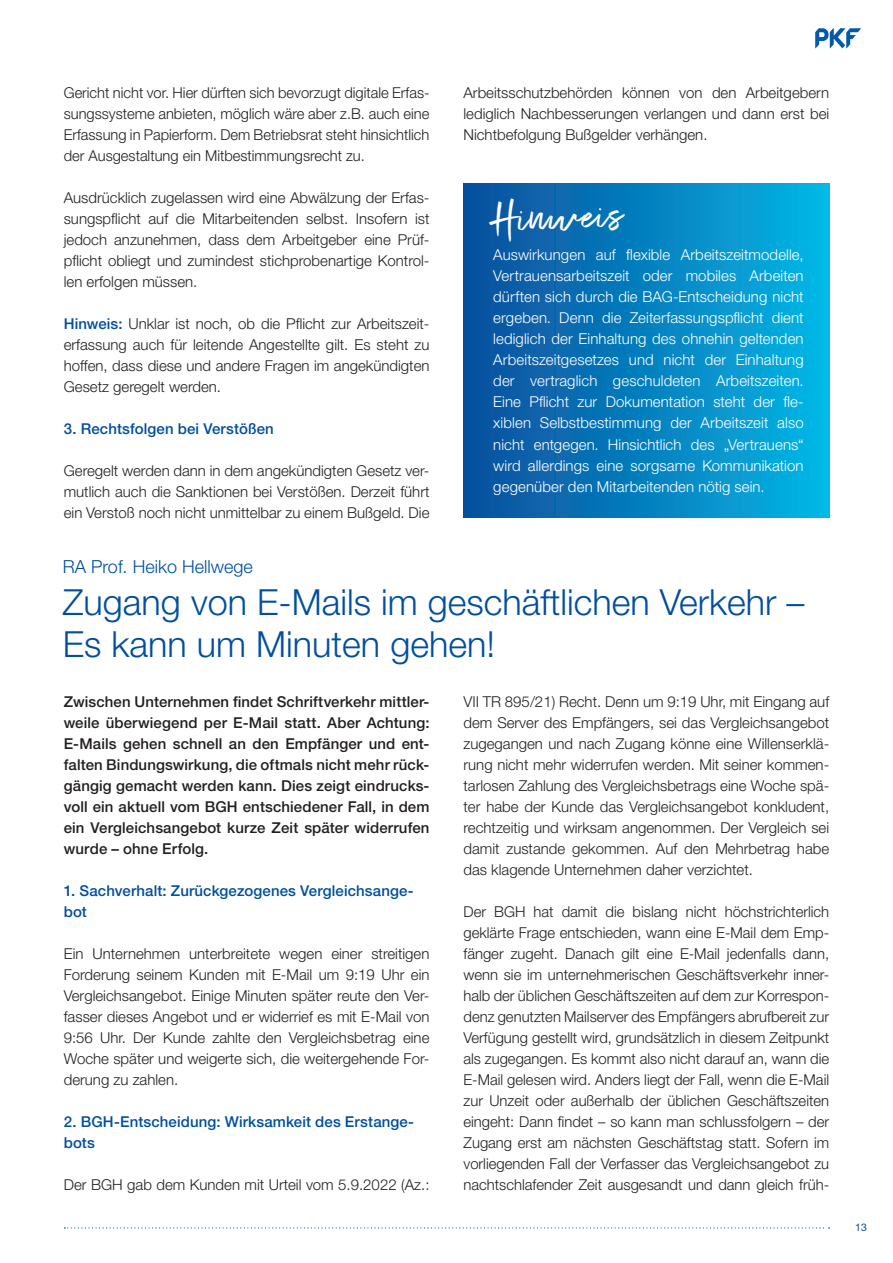
<style>
.page{position:relative;width:893px;height:1263px;background:#fff}
.page>*{position:absolute;margin:0;border:0;box-sizing:border-box;transform-origin:0 0}
.Empfehlung{font:46.5px "Exceptional";color:#fff}
.Headline{font:300 36px/42px "Helvetica Neue LT Std";color:#014f9e}
.Autor{font:300 18px "Helvetica Neue LT Std";color:#014f9e}
.Copy_Fließtext{font:300 15px/21px "Helvetica Neue LT Std";color:#231f20;text-align:justify}
.Empfehlung-2{font:300 15px/21px "Helvetica Neue LT Std";letter-spacing:.005em;color:#fff;text-align:justify}
.Copy_Fließtext-2{font:500 15px/21px "Helvetica Neue LT Std";letter-spacing:.005em;color:#231f20;text-align:justify}
.Zwischentitel{font:500 15px/21px "Helvetica Neue LT Std";letter-spacing:.01em;color:#014f9e}
.t1{font:10.5px "Helvetica Neue LT Std";color:#014f9e}
.s1{font-weight:500;color:#014f9e}
</style>
<div class="page">
<svg style="left:815px;top:28px;width:46px;height:20px"></svg>
<svg style="left:64px;top:1227px;width:766px;height:1px"></svg>
<div style="left:463px;top:184px;width:366px;height:333px;background:linear-gradient(to right,#0a4c9b,#03b6e5)"></div>
<p class="Copy_Fließtext" style="left:64px;top:81px;width:367px">Gericht nicht vor. Hier dürften sich bevorzugt digitale Erfas&shy;sungssysteme anbieten, möglich wäre aber z.B. auch eine Erfassung in Papierform. Dem Betriebsrat steht hinsichtlich der Ausgestaltung ein Mitbestimmungsrecht zu.</p>
<p class="Copy_Fließtext" style="left:64px;top:186px;width:367px">Ausdrücklich zugelassen wird eine Abwälzung der Erfas&shy;sungspflicht auf die Mitarbeitenden selbst. Insofern ist jedoch anzunehmen, dass dem Arbeitgeber eine Prüf&shy;pflicht obliegt und zumindest stichprobenartige Kontrol&shy;len erfolgen müssen.</p>
<p class="Copy_Fließtext" style="left:64px;top:312px;width:367px"><span class="s1">Hinweis:</span> Unklar ist noch, ob die Pflicht zur Arbeitszeit&shy;erfassung auch für leitende Angestellte gilt. Es steht zu hoffen, dass diese und andere Fragen im angekündigten Gesetz geregelt werden.</p>
<p class="Zwischentitel" style="left:64px;top:418px;width:212px">3. Rechtsfolgen bei Verstößen</p>
<p class="Copy_Fließtext" style="left:64px;top:459px;width:367px">Geregelt werden dann in dem angekündigten Gesetz ver&shy;mutlich auch die Sanktionen bei Verstößen. Derzeit führt ein Verstoß noch nicht unmittelbar zu einem Bußgeld. Die</p>
<p class="Copy_Fließtext" style="left:463px;top:81px;width:367px">Arbeitsschutzbehörden können von den Arbeitgebern lediglich Nachbesserungen verlangen und dann erst bei Nichtbefolgung Bußgelder verhängen.</p>
<p class="Empfehlung" style="left:493px;top:184px;width:131px;rotate:-2deg">Hinweis</p>
<p class="Empfehlung-2" style="left:493px;top:244px;width:312px">Auswirkungen auf flexible Arbeitszeitmodelle, Vertrauensarbeitszeit oder mobiles Arbeiten dürften sich durch die BAG-Entscheidung nicht ergeben. Denn die Zeiterfassungspflicht dient lediglich der Einhaltung des ohnehin geltenden Arbeitszeitgesetzes und nicht der Einhaltung der vertraglich geschuldeten Arbeitszeiten.<br>Eine Pflicht zur Dokumentation steht der fle&shy;xiblen Selbstbestimmung der Arbeitszeit also nicht entgegen. Hinsichtlich des „Vertrauens“ wird allerdings eine sorgsame Kommunikation gegenüber den Mitarbeitenden nötig sein.</p>
<p class="Autor" style="left:63px;top:555px;width:191px">RA Prof. Heiko Hellwege</p>
<p class="Headline" style="left:63px;top:580px;width:743px">Zugang von E-Mails im geschäftlichen Verkehr –<br>Es kann um Minuten gehen!</p>
<p class="Copy_Fließtext-2" style="left:64px;top:691px;width:367px">Zwischen Unternehmen findet Schriftverkehr mittler&shy;weile überwiegend per E-Mail statt. Aber Achtung:<br>E-Mails gehen schnell an den Empfänger und ent&shy;falten Bindungswirkung, die oftmals nicht mehr rück&shy;gängig gemacht werden kann. Dies zeigt eindrucks&shy;voll ein aktuell vom BGH entschiedener Fall, in dem ein Vergleichsangebot kurze Zeit später widerrufen wurde – ohne Erfolg.</p>
<p class="Zwischentitel" style="left:64px;top:880px;width:351px">1. Sachverhalt: Zurückgezogenes Vergleichsange&shy;bot</p>
<p class="Copy_Fließtext" style="left:64px;top:942px;width:367px">Ein Unternehmen unterbreitete wegen einer streitigen Forderung seinem Kunden mit E-Mail um 9:19 Uhr ein Vergleichsangebot. Einige Minuten später reute den Ver&shy;fasser dieses Angebot und er widerrief es mit E-Mail von 9:56 Uhr. Der Kunde zahlte den Vergleichsbetrag eine Woche später und weigerte sich, die weitergehende For&shy;derung zu zahlen.</p>
<p class="Zwischentitel" style="left:64px;top:1111px;width:352px">2. BGH-Entscheidung: Wirksamkeit des Erstange&shy;bots</p>
<p class="Copy_Fließtext" style="left:64px;top:1173px;width:367px">Der BGH gab dem Kunden mit Urteil vom 5.9.2022 (Az.:</p>
<p class="Copy_Fließtext" style="left:463px;top:690px;width:367px">VII TR 895/21) Recht. Denn um 9:19 Uhr, mit Eingang auf dem Server des Empfängers, sei das Vergleichsangebot zugegangen und nach Zugang könne eine Willenserklä&shy;rung nicht mehr widerrufen werden. Mit seiner kommen&shy;tarlosen Zahlung des Vergleichsbetrags eine Woche spä&shy;ter habe der Kunde das Vergleichsangebot konkludent, rechtzeitig und wirksam angenommen. Der Vergleich sei damit zustande gekommen. Auf den Mehrbetrag habe das klagende Unternehmen daher verzichtet.</p>
<p class="Copy_Fließtext" style="left:463px;top:900px;width:367px">Der BGH hat damit die bislang nicht höchstrichterlich geklärte Frage entschieden, wann eine E-Mail dem Emp&shy;fänger zugeht. Danach gilt eine E-Mail jedenfalls dann, wenn sie im unternehmerischen Geschäftsverkehr inner&shy;halb der üblichen Geschäftszeiten auf dem zur Korrespon&shy;denz genutzten Mailserver des Empfängers abrufbereit zur Verfügung gestellt wird, grundsätzlich in diesem Zeitpunkt als zugegangen. Es kommt also nicht darauf an, wann die E-Mail gelesen wird. Anders liegt der Fall, wenn die E-Mail zur Unzeit oder außerhalb der üblichen Geschäftszeiten eingeht: Dann findet – so kann man schlussfolgern – der Zugang erst am nächsten Geschäftstag statt. Sofern im vorliegenden Fall der Verfasser das Vergleichsangebot zu nachtschlafender Zeit ausgesandt und dann gleich früh-</p>
<p class="t1" style="left:855px;top:1220px;width:13px">13</p>
</div>
